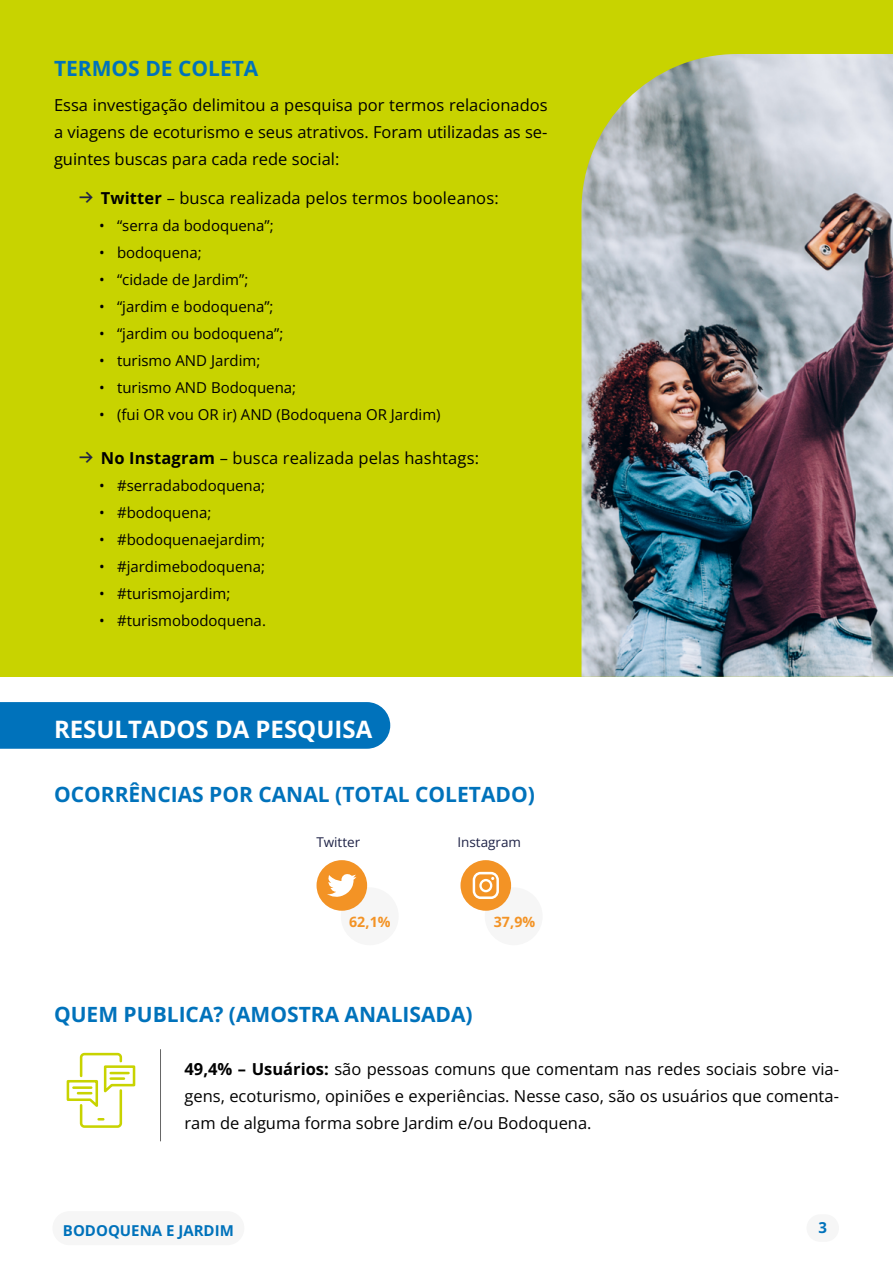
<style>
.page{position:relative;width:893px;height:1263px;background:#fff}
.page>*{position:absolute;margin:0;border:0;box-sizing:border-box;transform-origin:0 0}
.t1{font:700 24px "Open Sans";color:#fff}
.t2{font:700 21px "Open Sans";color:#0072bb}
.t3{font:16.5px/27px "Open Sans";color:#000;text-align:justify}
.t4{font:15px "Open Sans";color:#000}
.t5{font:700 15px "Open Sans";color:#0072bb}
.t6{font:700 14.25px "Open Sans";color:#f39325}
.t7{font:13.5px "Open Sans";color:#1f2347}
.s1{font-family:"Pluto";font-size:22.5px;color:#1f2347}
.s2{font-weight:700}
</style>
<div class="page">
<div style="left:0;top:0;width:893px;height:677px;background:#c8d300"></div>
<img style="left:581px;top:54px;width:312px;height:623px">
<div style="left:341px;top:887px;width:58px;height:58px;background:#f6f6f6;border-radius:50%"></div>
<div style="left:317px;top:860px;width:50px;height:51px;background:#f39325;border-radius:50%"></div>
<svg style="left:327px;top:874px;width:29px;height:23px"></svg>
<div style="left:485px;top:887px;width:58px;height:58px;background:#f6f6f6;border-radius:50%"></div>
<div style="left:460px;top:860px;width:51px;height:51px;background:#f39325;border-radius:50%"></div>
<svg style="left:473px;top:872px;width:26px;height:27px"></svg>
<div style="left:0;top:702px;width:390px;height:47px;background:#0072bb"></div>
<hr style="left:160px;top:1049px;width:1px;height:92px;background:#666">
<svg style="left:66px;top:1052px;width:70px;height:76px"></svg>
<div style="left:806px;top:1214px;width:33px;height:28px;background:#f6f6f6;border-radius:14px"></div>
<div style="left:52px;top:1211px;width:192px;height:34px;background:#f6f6f6;border-radius:17px"></div>
<p class="t2" style="left:54px;top:54px;width:206px">TERMOS DE COLETA</p>
<p class="t3" style="left:54px;top:91px;width:495px">Essa investigação delimitou a pesquisa por termos relacionados a viagens de ecoturismo e seus atrativos. Foram utilizadas as se&shy;guintes buscas para cada rede social:</p>
<p class="t3" style="left:78px;top:184px;width:422px"><span class="s1">→</span> <span class="s2">Twitter</span> – busca realizada pelos termos booleanos:</p>
<p class="t4" style="left:99px;top:215px;width:176px">• “serra da bodoquena”;</p>
<p class="t4" style="left:99px;top:242px;width:104px">• bodoquena;</p>
<p class="t4" style="left:99px;top:269px;width:151px">• “cidade de Jardim”;</p>
<p class="t4" style="left:99px;top:296px;width:176px">• “jardim e bodoquena”;</p>
<p class="t4" style="left:99px;top:323px;width:186px">• “jardim ou bodoquena”;</p>
<p class="t4" style="left:99px;top:350px;width:163px">• turismo AND Jardim;</p>
<p class="t4" style="left:99px;top:377px;width:199px">• turismo AND Bodoquena;</p>
<p class="t4" style="left:99px;top:404px;width:343px">• (fui OR vou OR ir) AND (Bodoquena OR Jardim)</p>
<p class="t3" style="left:78px;top:444px;width:403px"><span class="s1">→</span> <span class="s2">No Instagram</span> – busca realizada pelas hashtags:</p>
<p class="t4" style="left:99px;top:475px;width:168px">• #serradabodoquena;</p>
<p class="t4" style="left:99px;top:502px;width:114px">• #bodoquena;</p>
<p class="t4" style="left:99px;top:529px;width:167px">• #bodoquenaejardim;</p>
<p class="t4" style="left:99px;top:556px;width:167px">• #jardimebodoquena;</p>
<p class="t4" style="left:99px;top:583px;width:133px">• #turismojardim;</p>
<p class="t4" style="left:99px;top:610px;width:168px">• #turismobodoquena.</p>
<h1 class="t1" style="left:54px;top:713px;width:320px">RESULTADOS DA PESQUISA</h1>
<p class="t2" style="left:54px;top:780px;width:482px">OCORRÊNCIAS POR CANAL (TOTAL COLETADO)</p>
<p class="t7" style="left:316px;top:833px;width:46px">Twitter</p>
<p class="t6" style="left:349px;top:912px;width:43px">62,1%</p>
<p class="t7" style="left:457px;top:833px;width:65px">Instagram</p>
<p class="t6" style="left:494px;top:912px;width:43px">37,9%</p>
<p class="t2" style="left:54px;top:1000px;width:420px">QUEM PUBLICA? (AMOSTRA ANALISADA)</p>
<p class="t3" style="left:184px;top:1055px;width:656px"><span class="s2">49,4% – Usuários:</span> são pessoas comuns que comentam nas redes sociais sobre via&shy;gens, ecoturismo, opiniões e experiências. Nesse caso, são os usuários que comenta&shy;ram de alguma forma sobre Jardim e/ou Bodoquena.</p>
<p class="t5" style="left:63px;top:1220px;width:172px">BODOQUENA E JARDIM</p>
<p class="t5" style="left:818px;top:1217px;width:10px">3</p>
</div>
